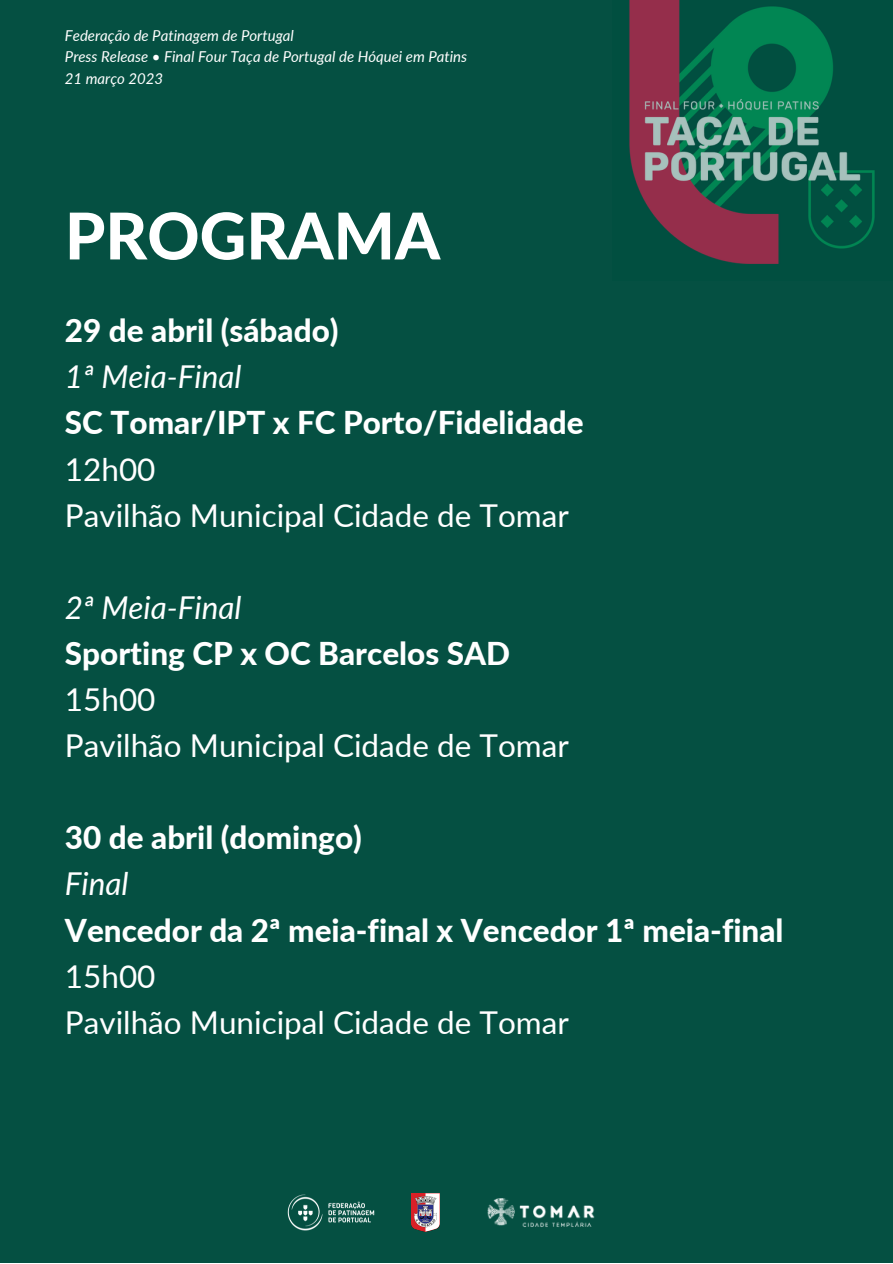
<style>
.page{position:relative;width:893px;height:1264px;background:#fff}
.page>*{position:absolute;margin:0;border:0;box-sizing:border-box;transform-origin:0 0}
.t1{font:800 64.5px "Lato";color:#fff}
.t2{font:800 31.5px "Lato";color:#fff}
.t3{font:31.5px/46px "Lato";color:#fff}
.t4{font:italic 31.5px "Lato";color:#fff}
.t5{font:italic 15px/21.3px "Lato";color:#fff}
</style>
<div class="page">
<div style="left:0;top:0;width:892px;height:1262px;background:#055042"></div>
<img style="left:629px;top:0;width:246px;height:264px">
<img style="left:411px;top:1193px;width:28px;height:38px">
<img style="left:287px;top:1194px;width:88px;height:37px">
<img style="left:487px;top:1198px;width:108px;height:29px">
<p class="t5" style="left:65px;top:24px;width:404px">Federação de Patinagem de Portugal<br>Press Release • Final Four Taça de Portugal de Hóquei em Patins<br>21 março 2023</p>
<h1 class="t1" style="left:65px;top:196px;width:377px">PROGRAMA</h1>
<p class="t2" style="left:65px;top:311px;width:275px">29 de abril (sábado)</p>
<p class="t4" style="left:65px;top:357px;width:178px">1ª Meia-Final</p>
<p class="t2" style="left:65px;top:403px;width:520px">SC Tomar/IPT x FC Porto/Fidelidade</p>
<p class="t3" style="left:65px;top:445px;width:505px">12h00<br>Pavilhão Municipal Cidade de Tomar</p>
<p class="t4" style="left:65px;top:587px;width:178px">2ª Meia-Final</p>
<p class="t2" style="left:65px;top:634px;width:447px">Sporting CP x OC Barcelos SAD</p>
<p class="t3" style="left:65px;top:675px;width:505px">15h00<br>Pavilhão Municipal Cidade de Tomar</p>
<p class="t2" style="left:65px;top:818px;width:298px">30 de abril (domingo)</p>
<p class="t4" style="left:65px;top:864px;width:65px">Final</p>
<p class="t2" style="left:65px;top:910px;width:720px">Vencedor da 2ª meia-final x Vencedor 1ª meia-final</p>
<p class="t3" style="left:65px;top:952px;width:505px">15h00<br>Pavilhão Municipal Cidade de Tomar</p>
</div>
